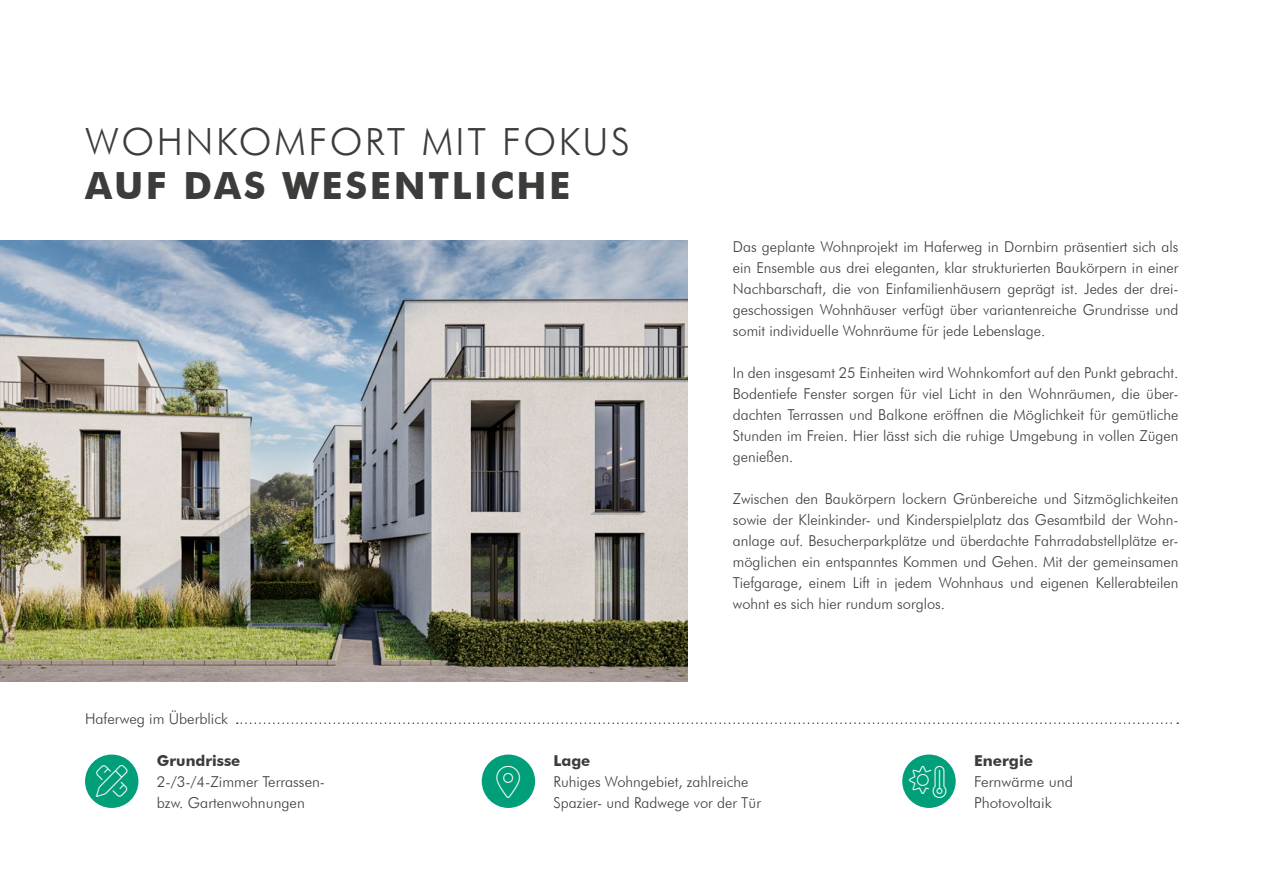
<style>
.page{position:relative;width:1263px;height:893px;background:#fff}
.page>*{position:absolute;margin:0;border:0;box-sizing:border-box;transform-origin:0 0}
.t1{font:300 37.5px "Futura BT";letter-spacing:.07em;color:#3c3c3b}
.t2{font:700 37.5px "Futura BT";letter-spacing:.07em;color:#3c3c3b}
.t3{font:100 32.1px "Font Awesome 6 Pro";color:#fff}
.t4{font:300 15px/21px "Futura BT";color:#3c3c3b;text-align:justify}
.t5{font:700 15px "Futura BT";color:#3c3c3b}
</style>
<div class="page">
<img style="left:0;top:241px;width:687px;height:441px">
<svg style="left:237px;top:722px;width:941px;height:2px"></svg>
<div style="left:902px;top:754px;width:54px;height:54px;background:#009f79;border-radius:50%"></div>
<div style="left:85px;top:754px;width:53px;height:54px;background:#009f79;border-radius:50%"></div>
<div style="left:482px;top:754px;width:53px;height:54px;background:#009f79;border-radius:50%"></div>
<h1 class="t1" style="left:85px;top:119px;width:546px">WOHNKOMFORT MIT FOKUS</h1>
<h1 class="t2" style="left:85px;top:163px;width:487px">AUF DAS WESENTLICHE</h1>
<p class="t4" style="left:85px;top:708px;width:145px">Haferweg im Überblick</p>
<p class="t4" style="left:733px;top:236px;width:447px">Das geplante Wohnprojekt im Haferweg in Dornbirn präsentiert sich als ein Ensemble aus drei eleganten, klar strukturierten Baukörpern in einer Nachbarschaft, die von Einfamilienhäusern geprägt ist. Jedes der drei&shy;geschossigen Wohnhäuser verfügt über variantenreiche Grundrisse und somit individuelle Wohnräume für jede Lebenslage.</p>
<p class="t4" style="left:733px;top:362px;width:447px">In den insgesamt 25 Einheiten wird Wohnkomfort auf den Punkt gebracht.<br>Bodentiefe Fenster sorgen für viel Licht in den Wohnräumen, die über&shy;dachten Terrassen und Balkone eröffnen die Möglichkeit für gemütliche Stunden im Freien. Hier lässt sich die ruhige Umgebung in vollen Zügen genießen.</p>
<p class="t4" style="left:733px;top:488px;width:447px">Zwischen den Baukörpern lockern Grünbereiche und Sitzmöglichkeiten sowie der Kleinkinder- und Kinderspielplatz das Gesamtbild der Wohn&shy;anlage auf. Besucherparkplätze und überdachte Fahrradabstellplätze er&shy;möglichen ein entspanntes Kommen und Gehen. Mit der gemeinsamen Tiefgarage, einem Lift in jedem Wohnhaus und eigenen Kellerabteilen wohnt es sich hier rundum sorglos.</p>
<h2 class="t3" style="left:96px;top:765px;width:33px">■◆●</h2>
<p class="t5" style="left:157px;top:751px;width:85px">Grundrisse</p>
<p class="t4" style="left:157px;top:771px;width:170px">2-/3-/4-Zimmer Terrassen-</p>
<p class="t4" style="left:157px;top:792px;width:150px">bzw. Gartenwohnungen</p>
<h2 class="t3" style="left:497px;top:766px;width:25px">□▼□■□▼</h2>
<p class="t5" style="left:553px;top:751px;width:38px">Lage</p>
<p class="t4" style="left:553px;top:771px;width:209px">Ruhiges Wohngebiet, zahlreiche<br>Spazier- und Radwege vor der Tür</p>
<p class="t5" style="left:974px;top:751px;width:61px">Energie</p>
<p class="t4" style="left:974px;top:771px;width:100px">Fernwärme und</p>
<p class="t4" style="left:909px;top:792px;width:144px"><sup>▼▼◆▲◆■</sup> Photovoltaik</p>
</div>
